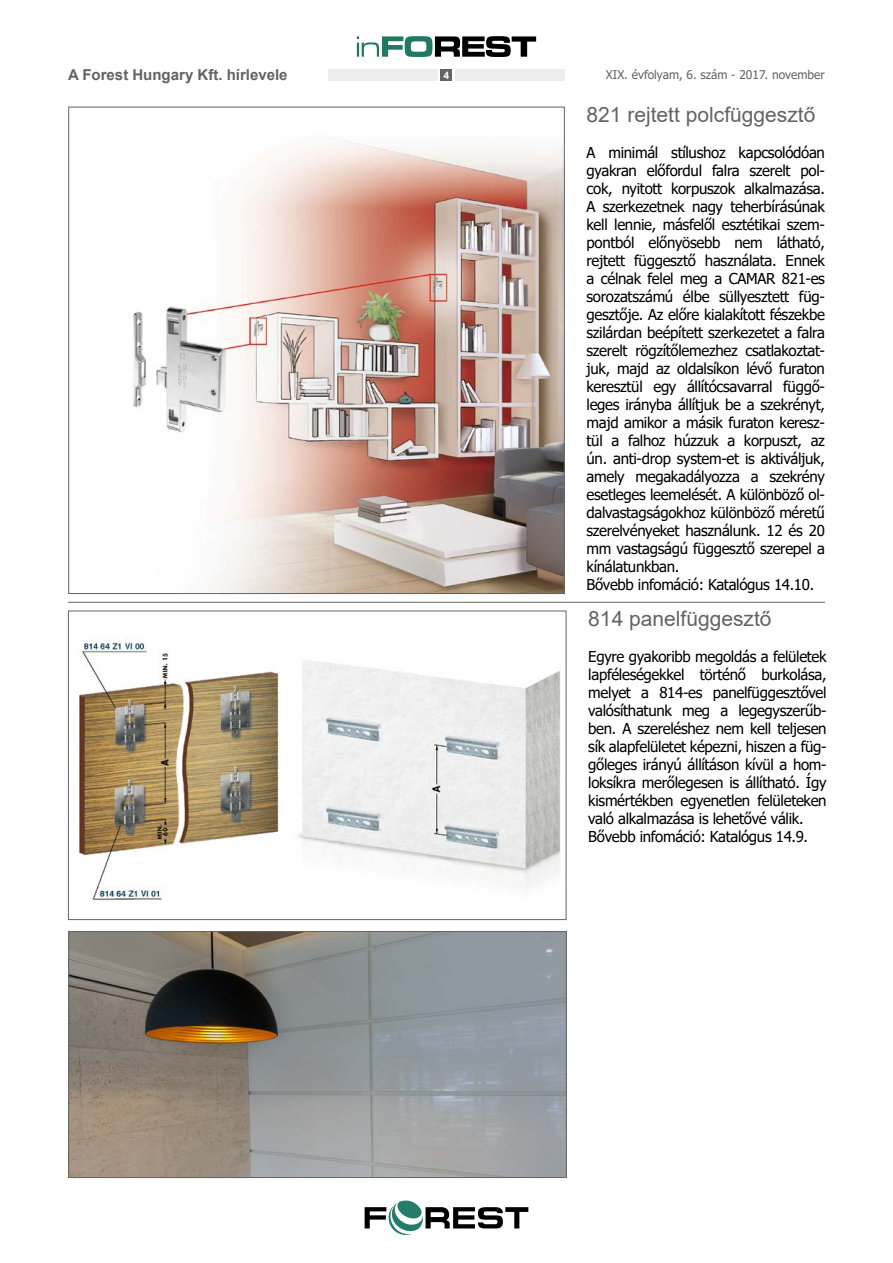
<style>
.page{position:relative;width:893px;height:1263px;background:#fff}
.page>*{position:absolute;margin:0;border:0;box-sizing:border-box;transform-origin:0 0}
.Termék_név{font:21px "Arial";color:#646362}
.Cikk_szöveg_fekete{font:15px/18px "Tahoma";letter-spacing:-.02em;color:#000;text-align:justify}
.t1{font:700 15px "Arial";color:#646362}
.t2{font:12px "Tahoma";color:#646464}
.t3{font:700 10.5px "Arial";color:#fff}
.s1{color:#646464}
</style>
<div class="page">
<svg style="left:357px;top:36px;width:179px;height:21px"></svg>
<svg style="left:365px;top:1200px;width:163px;height:35px"></svg>
<div style="left:441px;top:69px;width:11px;height:12px;background:#646464"></div>
<div style="left:328px;top:69px;width:110px;height:12px;background:#eceded"></div>
<div style="left:455px;top:69px;width:110px;height:12px;background:#eceded"></div>
<img style="left:132px;top:139px;width:431px;height:453px">
<img style="left:78px;top:642px;width:483px;height:258px">
<div style="left:68px;top:611px;width:498px;height:309px;border:1px solid #646464"></div>
<img style="left:70px;top:933px;width:495px;height:243px">
<div style="left:68px;top:931px;width:499px;height:247px;border:1px solid #646464"></div>
<hr style="left:68px;top:602px;width:757px;height:1px;background:#646464">
<p class="t1" style="left:68px;top:65px;width:221px">A Forest Hungary Kft. hírlevele</p>
<p class="t3" style="left:444px;top:68px;width:7px">4</p>
<p class="t2" style="left:606px;top:66px;width:220px">XIX. évfolyam, 6. szám - 2017. november</p>
<p class="Termék_név" style="left:587px;top:100px;width:230px">821 rejtett polcf<span class="s1">ügge</span>sztő</p>
<p class="Cikk_szöveg_fekete" style="left:587px;top:144px;width:240px">A minimál stílushoz kapcsolódóan gyakran előfordul falra szerelt pol&shy;cok, nyitott korpuszok alkalmazása.<br>A szerkezetnek nagy teherbírásúnak kell lennie, másfelől esztétikai szem&shy;pontból előnyösebb nem látható, rejtett függesztő használata. Ennek a célnak felel meg a CAMAR 821-es sorozatszámú élbe süllyesztett füg&shy;gesztője. Az előre kialakított fészekbe szilárdan beépített szerkezetet a falra szerelt rögzítőlemezhez csatlakoztat&shy;juk, majd az oldalsíkon lévő furaton keresztül egy állítócsavarral függő&shy;leges irányba állítjuk be a szekrényt, majd amikor a másik furaton keresz&shy;tül a falhoz húzzuk a korpuszt, az ún. anti-drop system-et is aktiváljuk, amely megakadályozza a szekrény esetleges leemelését. A különböző ol&shy;dalvastagságokhoz különböző méretű szerelvényeket használunk. 12 és 20 mm vastagságú függesztő szerepel a kínálatunkban.</p>
<p class="Cikk_szöveg_fekete" style="left:587px;top:576px;width:229px">Bővebb infomáció: Katalógus 14.10.</p>
<p class="Termék_név" style="left:588px;top:604px;width:185px">814 panelf<span class="s1">ügge</span>sztő</p>
<p class="Cikk_szöveg_fekete" style="left:588px;top:648px;width:240px">Egyre gyakoribb megoldás a felületek lapféleségekkel történő burkolása, melyet a 814-es panelfüggesztővel valósíthatunk meg a legegyszerűb&shy;ben. A szereléshez nem kell teljesen sík alapfelületet képezni, hiszen a füg&shy;gőleges irányú állításon kívül a hom&shy;loksíkra merőlegesen is állítható. Így kismértékben egyenetlen felületeken való alkalmazása is lehetővé válik.</p>
<p class="Cikk_szöveg_fekete" style="left:588px;top:828px;width:221px">Bővebb infomáció: Katalógus 14.9.</p>
</div>
